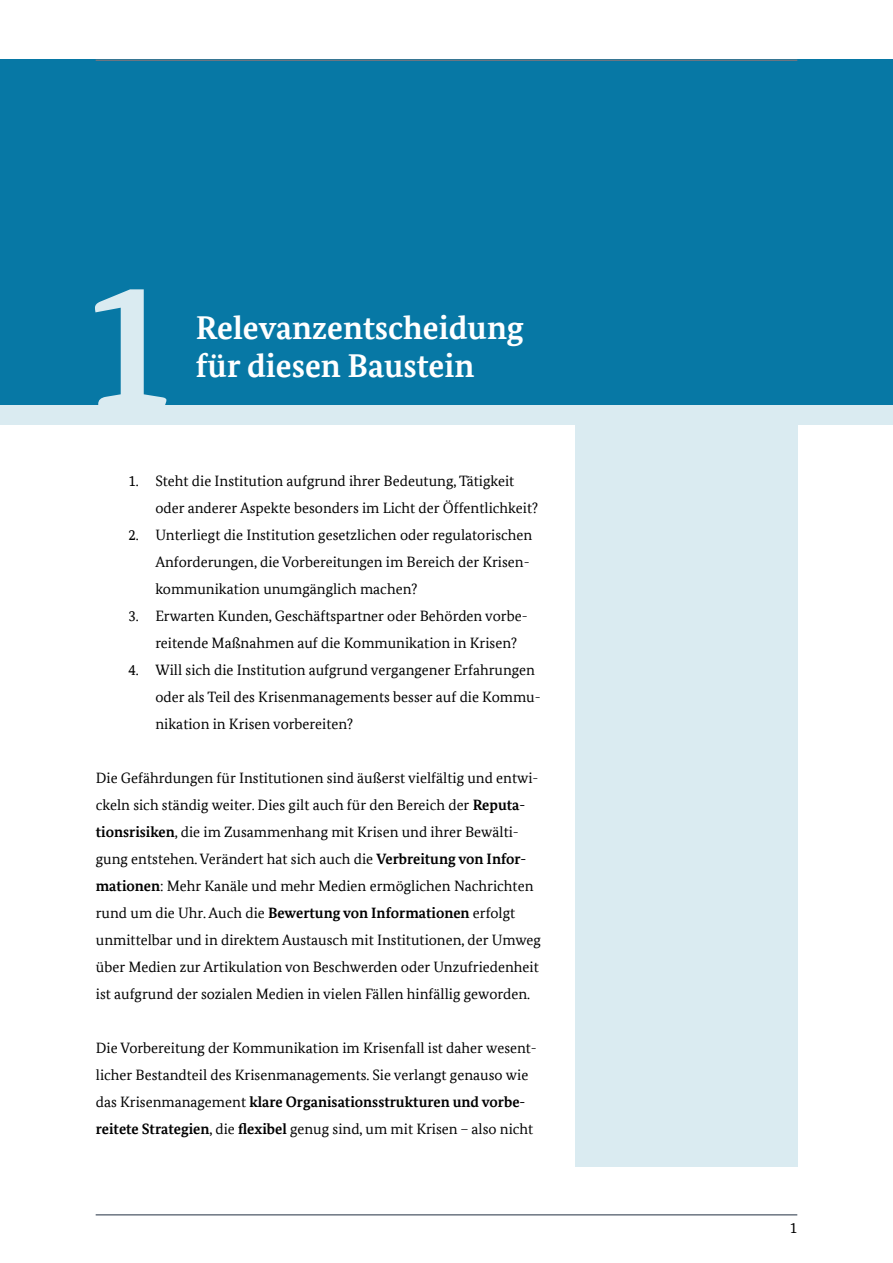
<style>
.page{position:relative;width:893px;height:1263px;background:#fff}
.page>*{position:absolute;margin:0;border:0;box-sizing:border-box;transform-origin:0 0}
.t1{font:700 180px "Bundes Serif Office";color:#daebf1}
.t2{font:700 33px "Bundes Serif Office";color:#fff}
.t3{font:15px/27px "Bundes Serif Office";color:#000}
.s1{font-weight:700}
</style>
<div class="page">
<div style="left:0;top:404px;width:893px;height:21px;background:#daebf1"></div>
<div style="left:0;top:60px;width:893px;height:345px;background:#0778a5"></div>
<div style="left:575px;top:418px;width:222px;height:749px;background:#daebf1"></div>
<hr style="left:96px;top:1214px;width:701px;height:1px;background:#6b7581">
<hr style="left:96px;top:60px;width:701px;height:1px;background:#6b7581">
<h1 class="t1" style="left:83px;top:239px;width:91px">1</h1>
<h2 class="t2" style="left:196px;top:308px;width:329px">Relevanzentscheidung</h2>
<h2 class="t2" style="left:196px;top:346px;width:280px">für diesen Baustein</h2>
<p class="t3" style="left:155px;top:467px;width:384px;text-indent:-27px">1. Steht die Institution aufgrund ihrer Bedeutung, Tätigkeit oder anderer Aspekte besonders im Licht der Öffentlichkeit?</p>
<p class="t3" style="left:155px;top:521px;width:379px;text-indent:-27px">2. Unterliegt die Institution gesetzlichen oder regulatorischen<br>Anforderungen, die Vorbereitungen im Bereich der Krisen&shy;kommunikation unumgänglich machen?</p>
<p class="t3" style="left:155px;top:602px;width:374px;text-indent:-27px">3. Erwarten Kunden, Geschäftspartner oder Behörden vorbe&shy;reitende Maßnahmen auf die Kommunikation in Krisen?</p>
<p class="t3" style="left:155px;top:656px;width:387px;text-indent:-27px">4. Will sich die Institution aufgrund vergangener Erfahrungen oder als Teil des Krisenmanagements besser auf die Kommu&shy;nikation in Krisen vorbereiten?</p>
<p class="t3" style="left:96px;top:764px;width:447px">Die Gefährdungen für Institutionen sind äußerst vielfältig und entwi&shy;ckeln sich ständig weiter. Dies gilt auch für den Bereich der <span class="s1">Reputa&shy;tionsrisiken</span>, die im Zusammenhang mit Krisen und ihrer Bewälti&shy;gung entstehen. Verändert hat sich auch die <span class="s1">Verbreitung von Infor&shy;mationen</span>: Mehr Kanäle und mehr Medien ermöglichen Nachrichten rund um die Uhr. Auch die <span class="s1">Bewertung von Informationen</span> erfolgt unmittelbar und in direktem Austausch mit Institutionen, der Umweg über Medien zur Artikulation von Beschwerden oder Unzufriedenheit ist aufgrund der sozialen Medien in vielen Fällen hinfällig geworden.</p>
<p class="t3" style="left:96px;top:1034px;width:442px">Die Vorbereitung der Kommunikation im Krisenfall ist daher wesent&shy;licher Bestandteil des Krisenmanagements. Sie verlangt genauso wie das Krisenmanagement <span class="s1">klare Organisationsstrukturen und vorbe&shy;reitete Strategien</span>, die <span class="s1">flexibel</span> genug sind, um mit Krisen – also nicht</p>
<p class="t3" style="left:790px;top:1214px;width:9px">1</p>
</div>
